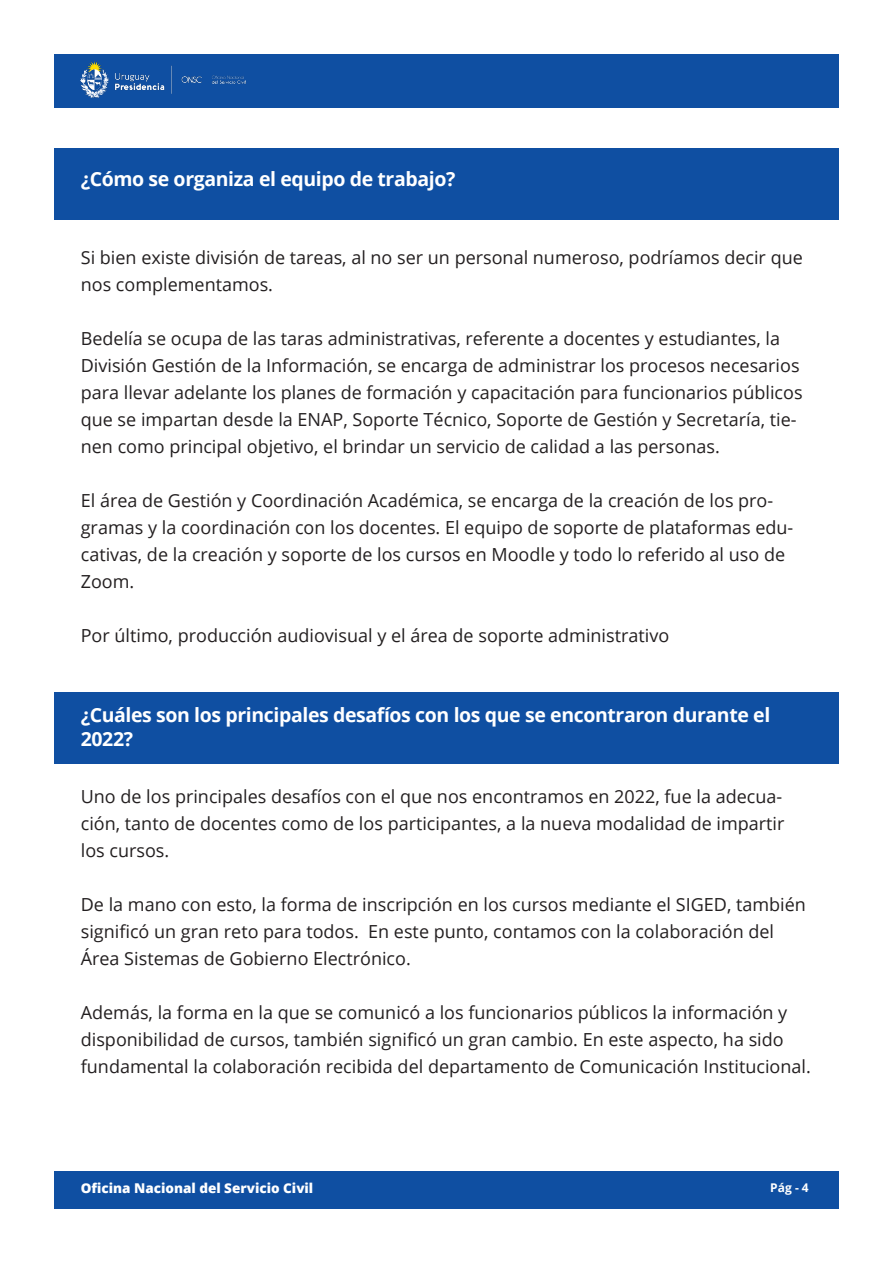
<style>
.page{position:relative;width:893px;height:1263px;background:#fff}
.page>*{position:absolute;margin:0;border:0;box-sizing:border-box;transform-origin:0 0}
.t1{font:700 19.5px/23.4px "Open Sans";letter-spacing:-.02em;color:#fff}
.t2{font:18px/27px "Open Sans";color:#231f20}
.t3{font:800 13.5px "Open Sans";color:#fff}
.t4{font:700 12px "Open Sans";color:#fff}
</style>
<div class="page">
<div style="left:54px;top:54px;width:785px;height:53px;background:#0f4fa2"></div>
<div style="left:54px;top:1171px;width:785px;height:38px;background:#0f4fa2"></div>
<img style="left:81px;top:62px;width:164px;height:36px">
<div style="left:54px;top:692px;width:785px;height:71px;background:#0f4fa2"></div>
<div style="left:54px;top:149px;width:785px;height:71px;background:#0f4fa2"></div>
<p class="t1" style="left:81px;top:167px;width:376px">¿Cómo se organiza el equipo de trabajo?</p>
<p class="t2" style="left:81px;top:243px;width:723px">Si bien existe división de tareas, al no ser un personal numeroso, podríamos decir que nos complementamos.</p>
<p class="t2" style="left:81px;top:324px;width:723px">Bedelía se ocupa de las taras administrativas, referente a docentes y estudiantes, la División Gestión de la Información, se encarga de administrar los procesos necesarios para llevar adelante los planes de formación y capacitación para funcionarios públicos que se impartan desde la ENAP, Soporte Técnico, Soporte de Gestión y Secretaría, tie&shy;nen como principal objetivo, el brindar un servicio de calidad a las personas.</p>
<p class="t2" style="left:81px;top:486px;width:714px">El área de Gestión y Coordinación Académica, se encarga de la creación de los pro&shy;gramas y la coordinación con los docentes. El equipo de soporte de plataformas edu&shy;cativas, de la creación y soporte de los cursos en Moodle y todo lo referido al uso de Zoom.</p>
<p class="t2" style="left:81px;top:621px;width:590px">Por último, producción audiovisual y el área de soporte administrativo</p>
<p class="t1" style="left:81px;top:703px;width:691px">¿Cuáles son los principales desafíos con los que se encontraron durante el<br>2022?</p>
<p class="t2" style="left:81px;top:783px;width:705px">Uno de los principales desafíos con el que nos encontramos en 2022, fue la adecua&shy;ción, tanto de docentes como de los participantes, a la nueva modalidad de impartir los cursos.</p>
<p class="t2" style="left:81px;top:891px;width:727px">De la mano con esto, la forma de inscripción en los cursos mediante el SIGED, también significó un gran reto para todos. En este punto, contamos con la colaboración del<br>Área Sistemas de Gobierno Electrónico.</p>
<p class="t2" style="left:81px;top:999px;width:731px">Además, la forma en la que se comunicó a los funcionarios públicos la información y disponibilidad de cursos, también significó un gran cambio. En este aspecto, ha sido fundamental la colaboración recibida del departamento de Comunicación Institucional.</p>
<p class="t3" style="left:81px;top:1178px;width:234px">Oficina Nacional del Servicio Civil</p>
<p class="t4" style="left:770px;top:1179px;width:40px">Pág - 4</p>
</div>
